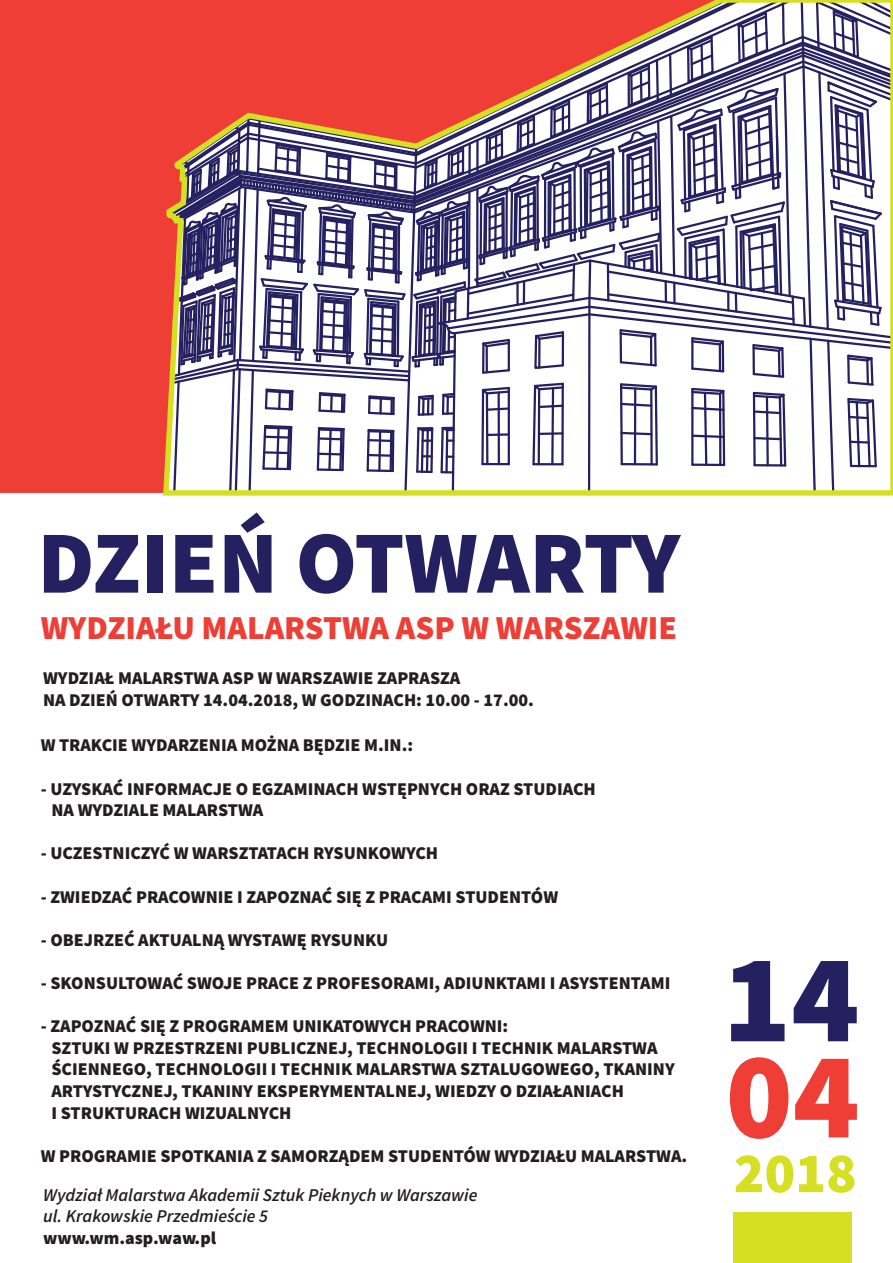
<style>
.page{position:relative;width:893px;height:1263px;background:#fff}
.page>*{position:absolute;margin:0;border:0;box-sizing:border-box;transform-origin:0 0}
.t1{font:900 126.6px "Source Sans Pro";color:#252161}
.t2{font:900 88.8px "Source Sans Pro";color:#252161}
.t3{font:900 57px "Source Sans Pro";color:#d6df21}
.t4{font:900 33.45px "Source Sans Pro";color:#ee3e35}
.t5{font:900 18px/21.6px "Source Sans Pro";color:#231f20}
.t6{font:italic 600 18px/21.6px "Source Sans Pro";color:#231f20}
</style>
<div class="page">
<div style="left:0;top:0;width:160px;height:493px;background:#ee3e35"></div>
<div style="left:734px;top:1212px;width:118px;height:51px;background:#d6df21"></div>
<svg style="left:160px;top:0;width:733px;height:496px"></svg>
<h2 class="t2" style="left:38px;top:502px;width:644px">DZIEŃ OTWARTY</h2>
<h3 class="t4" style="left:41px;top:604px;width:638px">WYDZIAŁU MALARSTWA ASP W WARSZAWIE</h3>
<p class="t5" style="left:43px;top:667px;width:492px">WYDZIAŁ MALARSTWA ASP W WARSZAWIE ZAPRASZA<br>NA DZIEŃ OTWARTY 14.04.2018, W GODZINACH: 10.00 - 17.00.</p>
<p class="t5" style="left:41px;top:734px;width:374px">W TRAKCIE WYDARZENIA MOŻNA BĘDZIE M.IN.:</p>
<p class="t5" style="left:51px;top:777px;width:546px;text-indent:-11px">- UZYSKAĆ INFORMACJE O EGZAMINACH WSTĘPNYCH ORAZ STUDIACH<br>NA WYDZIALE MALARSTWA</p>
<p class="t5" style="left:41px;top:842px;width:399px">- UCZESTNICZYĆ W WARSZTATACH RYSUNKOWYCH</p>
<p class="t5" style="left:41px;top:885px;width:519px">- ZWIEDZAĆ PRACOWNIE I ZAPOZNAĆ SIĘ Z PRACAMI STUDENTÓW</p>
<p class="t5" style="left:41px;top:929px;width:349px">- OBEJRZEĆ AKTUALNĄ WYSTAWĘ RYSUNKU</p>
<p class="t5" style="left:41px;top:972px;width:631px">- SKONSULTOWAĆ SWOJE PRACE Z PROFESORAMI, ADIUNKTAMI I ASYSTENTAMI</p>
<p class="t5" style="left:51px;top:1015px;width:625px;text-indent:-11px">- ZAPOZNAĆ SIĘ Z PROGRAMEM UNIKATOWYCH PRACOWNI:<br>SZTUKI W PRZESTRZENI PUBLICZNEJ, TECHNOLOGII I TECHNIK MALARSTWA ŚCIENNEGO, TECHNOLOGII I TECHNIK MALARSTWA SZTALUGOWEGO, TKANINY ARTYSTYCZNEJ, TKANINY EKSPERYMENTALNEJ, WIEDZY O DZIAŁANIACH<br>I STRUKTURACH WIZUALNYCH</p>
<p class="t5" style="left:41px;top:1145px;width:648px">W PROGRAMIE SPOTKANIA Z SAMORZĄDEM STUDENTÓW WYDZIAŁU MALARSTWA.</p>
<p class="t6" style="left:43px;top:1184px;width:436px">Wydział Malarstwa Akademii Sztuk Pieknych w Warszawie ul. Krakowskie Przedmieście 5</p>
<p class="t5" style="left:43px;top:1227px;width:175px">www.wm.asp.waw.pl</p>
<h1 class="t1" style="left:723px;top:912px;width:138px">14</h1>
<h3 class="t3" style="left:726px;top:1134px;width:135px"><sup>04</sup>2018</h3>
</div>
